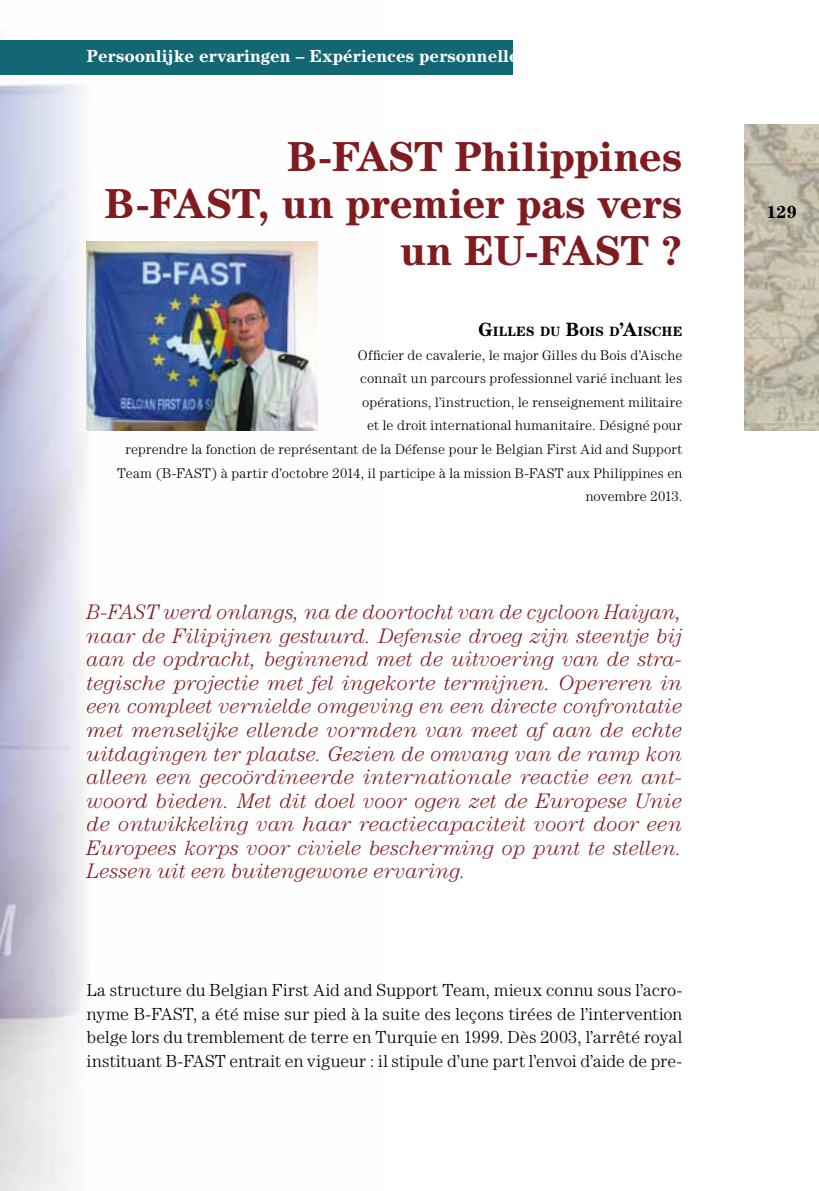
<style>
.page{position:relative;width:819px;height:1191px;background:#fff}
.page>*{position:absolute;margin:0;border:0;box-sizing:border-box;transform-origin:0 0}
.t1{font:700 42px/47.1px "Century Std";letter-spacing:-.01em;color:#801b20;text-align:right}
.t2{font:italic 300 21px/23.6px "Century Std";letter-spacing:.005em;color:#801b20;text-align:justify}
.t3{font:300 17.5px/23.6px "Century Std";color:#000;text-align:justify}
.t4{font:700 17.5px "Century Std";color:#fff}
.t5{font:700 17.5px "Century Std";color:#000}
.t6{font:300 14px/23.6px "Century Std";letter-spacing:.015em;color:#000;text-align:right}
.t7{font:700 13.47px "Century Std";letter-spacing:.005em;color:#000}
.s1{font-size:19.25px}
</style>
<div class="page">
<img style="left:744px;top:124px;width:75px;height:306px">
<img style="left:0;top:74px;width:384px;height:1117px">
<div style="left:0;top:40px;width:512px;height:34px;background:#126772"></div>
<img style="left:87px;top:242px;width:230px;height:188px">
<p class="t4" style="left:87px;top:45px;width:442px">Persoonlijke ervaringen – Expériences personnelles</p>
<h1 class="t1" style="left:105px;top:133px;width:579px">B-FAST Philippines<br>B-FAST, un premier pas vers un EU-FAST ?</h1>
<p class="t7" style="left:478px;top:323px;width:206px"><span class="s1">G</span>ILLES DU <span class="s1">B</span>OIS D<span class="s1">’A</span>ISCHE</p>
<p class="t6" style="left:117px;top:343px;width:567px">Officier de cavalerie, le major Gilles du Bois d’Aische<br>connaît un parcours professionnel varié incluant les<br>opérations, l’instruction, le renseignement militaire<br>et le droit international humanitaire. Désigné pour<br>reprendre la fonction de représentant de la Défense pour le Belgian First Aid and Support Team (B-FAST) à partir d’octobre 2014, il participe à la mission B-FAST aux Philippines en novembre 2013.</p>
<p class="t2" style="left:87px;top:600px;width:597px">B-FAST werd onlangs, na de doortocht van de cycloon Haiyan, naar de Filipijnen gestuurd. Defensie droeg zijn steentje bij aan de opdracht, beginnend met de uitvoering van de stra&shy;tegische projectie met fel ingekorte termijnen. Opereren in een compleet vernielde omgeving en een directe confrontatie met menselijke ellende vormden van meet af aan de echte uitdagingen ter plaatse. Gezien de omvang van de ramp kon alleen een gecoördineerde internationale reactie een ant&shy;woord bieden. Met dit doel voor ogen zet de Europese Unie de ontwikkeling van haar reactiecapaciteit voort door een Europees korps voor civiele bescherming op punt te stellen.<br>Lessen uit een buitengewone ervaring.</p>
<p class="t3" style="left:87px;top:978px;width:597px">La structure du Belgian First Aid and Support Team, mieux connu sous l’acro&shy;nyme B-FAST, a été mise sur pied à la suite des leçons tirées de l’intervention belge lors du tremblement de terre en Turquie en 1999. Dès 2003, l’arrêté royal instituant B-FAST entrait en vigueur : il stipule d’une part l’envoi d’aide de pre-</p>
<p class="t5" style="left:766px;top:202px;width:32px">129</p>
</div>
